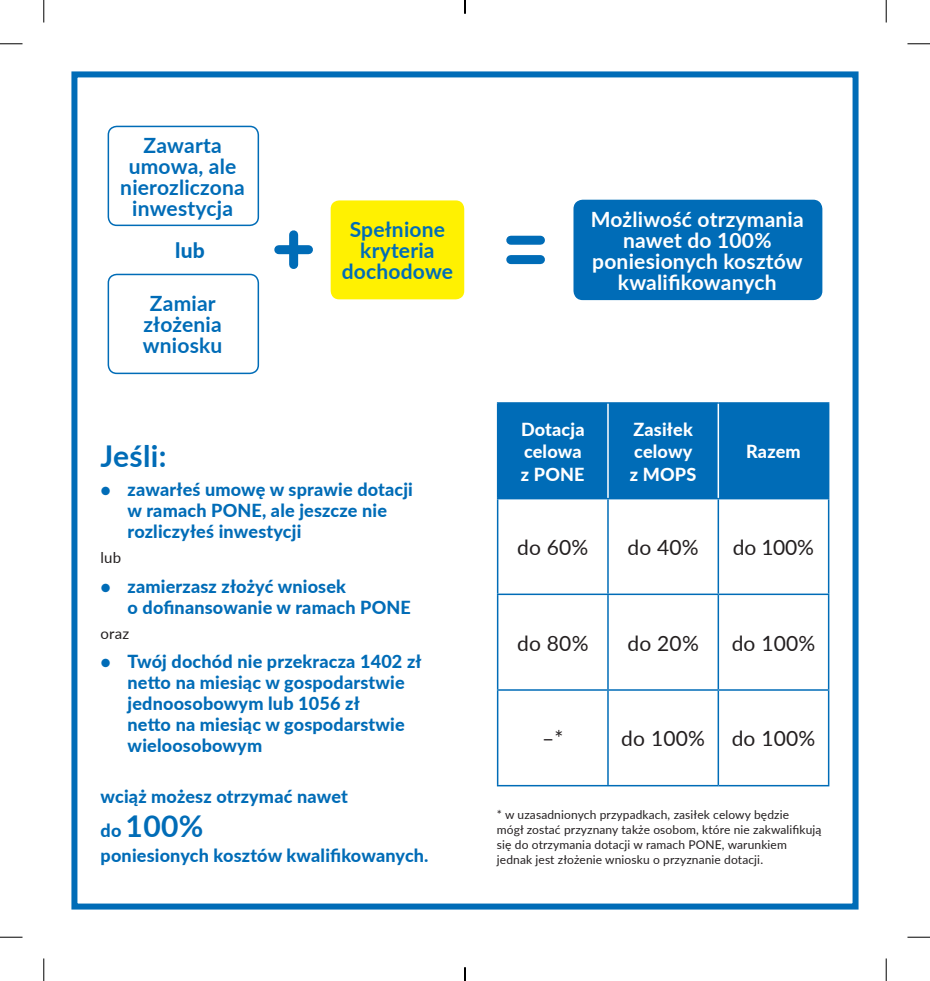
<style>
.page{position:relative;width:930px;height:981px;background:#fff}
.page>*{position:absolute;margin:0;border:0;box-sizing:border-box;transform-origin:0 0}
.t1{font:700 30px "Lato";letter-spacing:.01em;color:#006cb7}
.t2{font:700 21px/21px "Lato";letter-spacing:.01em;color:#006cb7;text-align:center}
.t3{font:700 21px/21px "Lato";letter-spacing:.01em;color:#fff;text-align:center}
.t4{font:21px "Lato";letter-spacing:.01em;color:#231f20}
.t5{font:800 21px "Lato";color:#006cb7}
.t6{font:800 18px/21px "Lato";letter-spacing:.01em;color:#006cb7}
.t7{font:800 18px/22.5px "Lato";letter-spacing:.01em;color:#fff}
.t8{font:15px "Lato";letter-spacing:.01em;color:#231f20}
.t9{font:12px/15px "Lato";letter-spacing:.01em;color:#231f20}
.s1{font-weight:800;font-size:18px}
</style>
<div class="page">
<div style="left:71px;top:71px;width:787px;height:838px;border:6px solid #006cb7"></div>
<div style="left:108px;top:126px;width:151px;height:100px;border:2px solid #006cb7;border-radius:9px"></div>
<div style="left:108px;top:274px;width:151px;height:100px;border:2px solid #006cb7;border-radius:9px"></div>
<div style="left:330px;top:200px;width:134px;height:99px;background:#fff101;border-radius:9px"></div>
<div style="left:574px;top:200px;width:247px;height:99px;background:#006cb7;border-radius:9px"></div>
<div style="left:573px;top:200px;width:249px;height:100px;border:2px solid #006cb7;border-radius:9px"></div>
<div style="left:289px;top:235px;width:9px;height:29px;background:#006cb7"></div>
<div style="left:279px;top:245px;width:29px;height:9px;background:#006cb7"></div>
<div style="left:510px;top:255px;width:30px;height:9px;background:#006cb7"></div>
<div style="left:510px;top:236px;width:30px;height:9px;background:#006cb7"></div>
<div style="left:498px;top:403px;width:329px;height:95px;background:#006cb7"></div>
<hr style="left:497px;top:402px;width:111px;height:1px;background:#006cb7">
<hr style="left:497px;top:403px;width:1px;height:95px;background:#006cb7">
<hr style="left:608px;top:402px;width:110px;height:1px;background:#006cb7">
<hr style="left:718px;top:402px;width:111px;height:1px;background:#006cb7">
<hr style="left:827px;top:403px;width:2px;height:95px;background:#006cb7">
<hr style="left:497px;top:498px;width:111px;height:1px;background:#006cb7">
<hr style="left:497px;top:499px;width:1px;height:94px;background:#006cb7">
<hr style="left:608px;top:498px;width:110px;height:1px;background:#006cb7">
<hr style="left:607px;top:499px;width:1px;height:94px;background:#006cb7">
<hr style="left:718px;top:498px;width:111px;height:1px;background:#006cb7">
<hr style="left:717px;top:499px;width:2px;height:94px;background:#006cb7">
<hr style="left:827px;top:499px;width:2px;height:94px;background:#006cb7">
<hr style="left:497px;top:593px;width:111px;height:2px;background:#006cb7">
<hr style="left:497px;top:595px;width:1px;height:94px;background:#006cb7">
<hr style="left:608px;top:593px;width:110px;height:2px;background:#006cb7">
<hr style="left:607px;top:595px;width:1px;height:94px;background:#006cb7">
<hr style="left:718px;top:593px;width:111px;height:2px;background:#006cb7">
<hr style="left:717px;top:595px;width:2px;height:94px;background:#006cb7">
<hr style="left:827px;top:595px;width:2px;height:94px;background:#006cb7">
<hr style="left:497px;top:689px;width:111px;height:1px;background:#006cb7">
<hr style="left:497px;top:690px;width:1px;height:94px;background:#006cb7">
<hr style="left:608px;top:689px;width:110px;height:1px;background:#006cb7">
<hr style="left:607px;top:690px;width:1px;height:94px;background:#006cb7">
<hr style="left:718px;top:689px;width:111px;height:1px;background:#006cb7">
<hr style="left:717px;top:690px;width:2px;height:94px;background:#006cb7">
<hr style="left:827px;top:690px;width:2px;height:94px;background:#006cb7">
<hr style="left:497px;top:784px;width:111px;height:2px;background:#006cb7">
<hr style="left:608px;top:784px;width:110px;height:2px;background:#006cb7">
<hr style="left:718px;top:784px;width:111px;height:2px;background:#006cb7">
<hr style="left:607px;top:403px;width:1px;height:95px;background:#fff">
<hr style="left:717px;top:403px;width:2px;height:95px;background:#fff">
<svg style="left:0;top:44px;width:22px;height:1px"></svg>
<svg style="left:907px;top:44px;width:22px;height:1px"></svg>
<svg style="left:0;top:936px;width:22px;height:1px"></svg>
<svg style="left:907px;top:936px;width:22px;height:1px"></svg>
<svg style="left:44px;top:0;width:1px;height:23px"></svg>
<svg style="left:44px;top:958px;width:1px;height:22px"></svg>
<svg style="left:885px;top:0;width:1px;height:23px"></svg>
<svg style="left:885px;top:958px;width:1px;height:22px"></svg>
<svg style="left:464px;top:0;width:2px;height:14px"></svg>
<svg style="left:464px;top:967px;width:2px;height:13px"></svg>
<p class="t2" style="left:120px;top:134px;width:126px">Zawarta umowa, ale nierozliczona inwestycja</p>
<p class="t5" style="left:175px;top:235px;width:31px">lub</p>
<p class="t2" style="left:143px;top:292px;width:81px">Zamiar złożenia wniosku</p>
<p class="t2" style="left:342px;top:218px;width:113px">Spełnione kryteria dochodowe</p>
<p class="t3" style="left:590px;top:208px;width:214px">Możliwość otrzymania nawet do 100% poniesionych kosztów kwalifikowanych</p>
<h1 class="t1" style="left:101px;top:434px;width:67px">Jeśli:</h1>
<p class="t6" style="left:128px;top:478px;width:287px;text-indent:-27px">• zawarłeś umowę w sprawie dotacji w ramach PONE, ale jeszcze nie rozliczyłeś inwestycji</p>
<p class="t8" style="left:101px;top:547px;width:22px">lub</p>
<p class="t6" style="left:128px;top:575px;width:285px;text-indent:-27px">• zamierzasz złożyć wniosek<br>o dofinansowanie w ramach PONE</p>
<p class="t8" style="left:101px;top:622px;width:30px">oraz</p>
<p class="t6" style="left:128px;top:650px;width:295px;text-indent:-27px">• Twój dochód nie przekracza 1402 zł netto na miesiąc w gospodarstwie jednoosobowym lub 1056 zł<br>netto na miesiąc w gospodarstwie wieloosobowym</p>
<p class="t6" style="left:101px;top:785px;width:249px">wciąż możesz otrzymać nawet</p>
<h1 class="t1" style="left:101px;top:804px;width:104px"><span class="s1">do</span> 100%</h1>
<p class="t6" style="left:101px;top:844px;width:329px">poniesionych kosztów kwalifikowanych.</p>
<p class="t7" style="left:521px;top:417px;width:65px">Dotacja celowa z PONE</p>
<p class="t7" style="left:630px;top:417px;width:68px">Zasiłek celowy z MOPS</p>
<p class="t7" style="left:746px;top:439px;width:56px">Razem</p>
<p class="t4" style="left:517px;top:532px;width:73px">do 60%</p>
<p class="t4" style="left:627px;top:532px;width:73px">do 40%</p>
<p class="t4" style="left:732px;top:532px;width:83px">do 100%</p>
<p class="t4" style="left:517px;top:628px;width:73px">do 80%</p>
<p class="t4" style="left:627px;top:628px;width:73px">do 20%</p>
<p class="t4" style="left:731px;top:628px;width:85px">do 100%</p>
<p class="t4" style="left:542px;top:723px;width:23px">–*</p>
<p class="t4" style="left:621px;top:723px;width:85px">do 100%</p>
<p class="t4" style="left:731px;top:723px;width:85px">do 100%</p>
<p class="t9" style="left:497px;top:806px;width:326px">* w uzasadnionych przypadkach, zasiłek celowy będzie<br>mógł zostać przyznany także osobom, które nie zakwalifikują się do otrzymania dotacji w ramach PONE, warunkiem jednak jest złożenie wniosku o przyznanie dotacji.</p>
</div>
